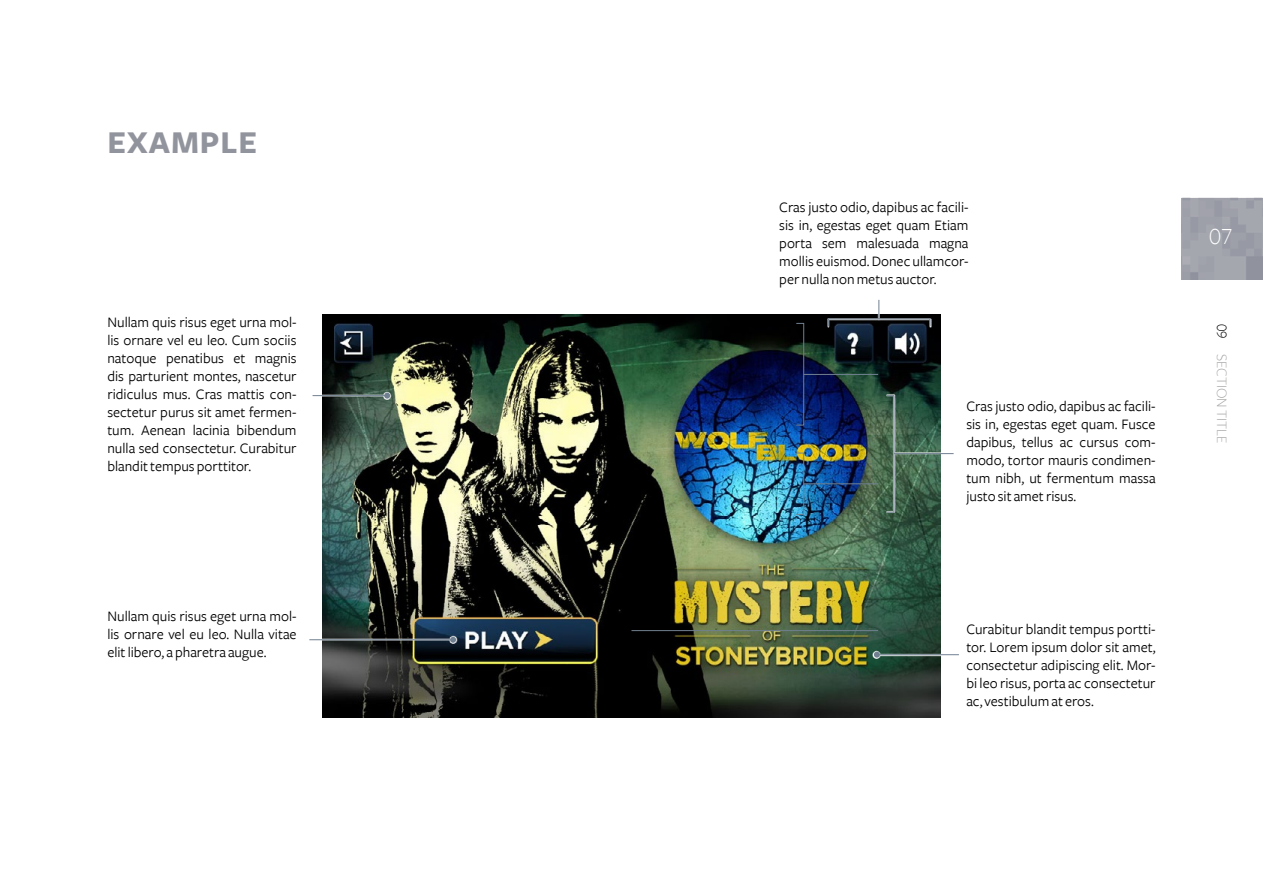
<style>
.page{position:relative;width:1263px;height:893px;background:#fff}
.page>*{position:absolute;margin:0;border:0;box-sizing:border-box;transform-origin:0 0}
.t1{font:700 33px "Freight Sans";letter-spacing:.025em;color:#92949d}
.t2{font:24px "Freight Sans Light SC";color:#fff}
.Annotated_Notes{font:15px/18px "Freight Sans";color:#000;text-align:justify}
.t3{font:300 15px "Freight Sans";color:#9d9d9c}
.s1{font-family:"Freight Sans Light SC";font-weight:400;color:#000}
</style>
<div class="page">
<img style="left:322px;top:315px;width:618px;height:403px">
<img style="left:1181px;top:198px;width:82px;height:82px">
<svg style="left:827px;top:299px;width:104px;height:28px"></svg>
<div style="left:828px;top:319px;width:102px;height:8px;border:1px solid #708090"></div>
<svg style="left:879px;top:300px;width:1px;height:19px"></svg>
<div style="left:796px;top:323px;width:8px;height:102px;border:1px solid #708090"></div>
<hr style="left:804px;top:374px;width:74px;height:1px;background:#708090">
<div style="left:796px;top:453px;width:8px;height:61px;border:1px solid #708090"></div>
<hr style="left:804px;top:484px;width:74px;height:1px;background:#708090">
<hr style="left:631px;top:630px;width:247px;height:1px;background:#708090">
<svg style="left:312px;top:391px;width:79px;height:9px"></svg>
<hr style="left:313px;top:395px;width:74px;height:1px;background:#708090">
<svg style="left:384px;top:393px;width:6px;height:6px"></svg>
<svg style="left:309px;top:635px;width:148px;height:9px"></svg>
<hr style="left:309px;top:639px;width:144px;height:1px;background:#708090">
<svg style="left:450px;top:637px;width:6px;height:6px"></svg>
<svg style="left:872px;top:650px;width:87px;height:9px"></svg>
<hr style="left:877px;top:654px;width:82px;height:1px;background:#708090">
<svg style="left:874px;top:652px;width:6px;height:6px"></svg>
<svg style="left:886px;top:395px;width:68px;height:118px"></svg>
<div style="left:886px;top:395px;width:8px;height:117px;border:1px solid #708090"></div>
<hr style="left:894px;top:453px;width:60px;height:1px;background:#708090">
<p class="t1" style="left:107px;top:124px;width:151px">EXAMPLE</p>
<p class="Annotated_Notes" style="left:779px;top:198px;width:191px">Cras justo odio, dapibus ac facili&shy;sis in, egestas eget quam Etiam porta sem malesuada magna mollis euismod. Donec ullamcor&shy;per nulla non metus auctor.</p>
<p class="t2" style="left:1209px;top:223px;width:25px">07</p>
<p class="Annotated_Notes" style="left:107px;top:313px;width:191px">Nullam quis risus eget urna mol&shy;lis ornare vel eu leo. Cum sociis natoque penatibus et magnis dis parturient montes, nascetur ridiculus mus. Cras mattis con&shy;sectetur purus sit amet fermen&shy;tum. Aenean lacinia bibendum nulla sed consectetur. Curabitur blandit tempus porttitor.</p>
<p class="t3" style="left:1230px;top:324px;width:121px;rotate:90deg"><span class="s1">09</span> SECTION TITLE</p>
<p class="Annotated_Notes" style="left:966px;top:398px;width:191px">Cras justo odio, dapibus ac facili&shy;sis in, egestas eget quam. Fusce dapibus, tellus ac cursus com&shy;modo, tortor mauris condimen&shy;tum nibh, ut fermentum massa justo sit amet risus.</p>
<p class="Annotated_Notes" style="left:107px;top:608px;width:191px">Nullam quis risus eget urna mol&shy;lis ornare vel eu leo. Nulla vitae elit libero, a pharetra augue.</p>
<p class="Annotated_Notes" style="left:966px;top:621px;width:191px">Curabitur blandit tempus portti&shy;tor. Lorem ipsum dolor sit amet, consectetur adipiscing elit. Mor&shy;bi leo risus, porta ac consectetur ac, vestibulum at eros.</p>
</div>
